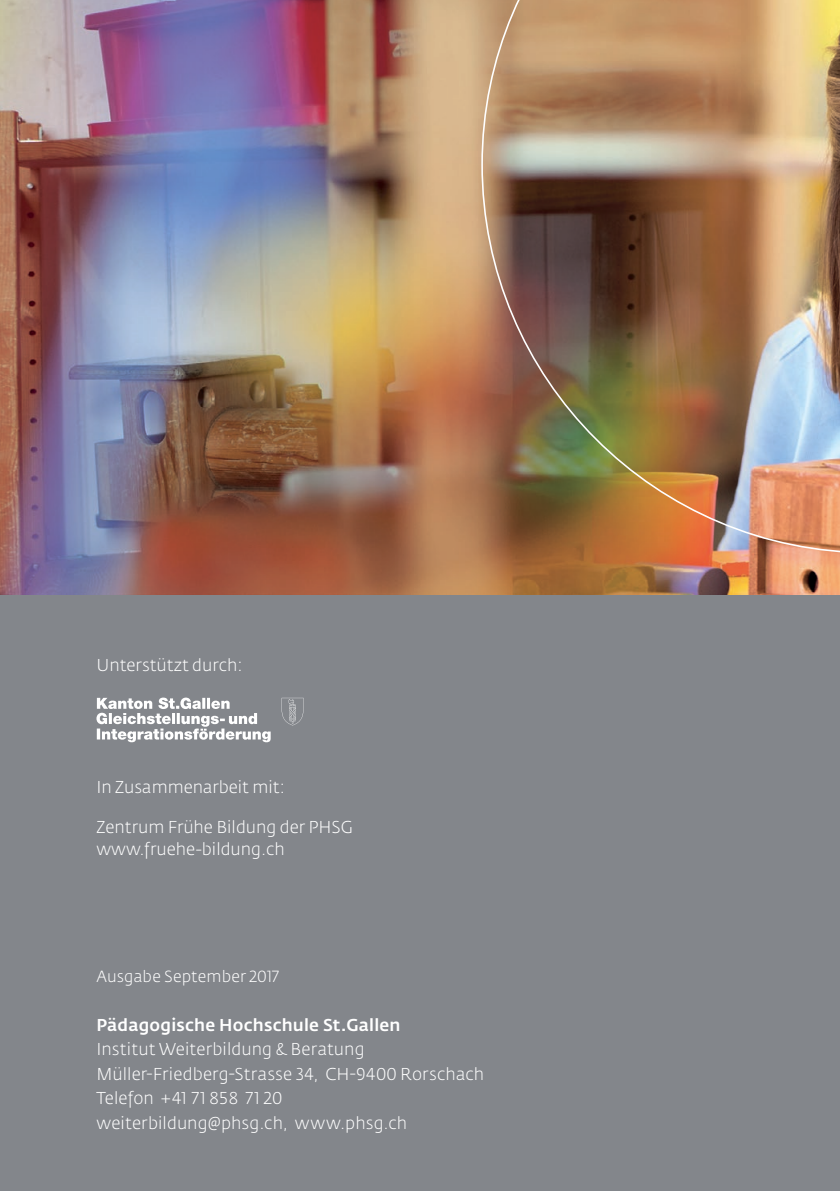
<style>
.page{position:relative;width:840px;height:1191px;background:#fff}
.page>*{position:absolute;margin:0;border:0;box-sizing:border-box;transform-origin:0 0}
.t1{font:300 17px "Fedra Sans Std";color:#fff}
.t2{font:500 17px "Fedra Sans Std";letter-spacing:.01em;color:#fff}
.t3{font:300 17px "Fedra Sans Std";letter-spacing:.02em;color:#fff}
.text_normal{font:300 16px "Fedra Sans Std";letter-spacing:.01em;color:#fff}
</style>
<div class="page">
<img style="left:0;top:0;width:839px;height:595px">
<img style="left:481px;top:0;width:358px;height:553px">
<div style="left:0;top:595px;width:839px;height:596px;background:#83868b"></div>
<svg style="left:96px;top:697px;width:174px;height:45px"></svg>
<svg style="left:281px;top:698px;width:22px;height:27px"></svg>
<p class="t1" style="left:96px;top:654px;width:147px">Unterstützt durch:</p>
<p class="t1" style="left:96px;top:776px;width:190px">In Zusammenarbeit mit:</p>
<p class="t1" style="left:96px;top:816px;width:257px">Zentrum Frühe Bildung der PHSG</p>
<p class="t1" style="left:96px;top:838px;width:190px">www.fruehe-bildung.ch</p>
<p class="text_normal" style="left:96px;top:966px;width:184px">Ausgabe September 2017</p>
<p class="t2" style="left:96px;top:1014px;width:305px">Pädagogische Hochschule St.Gallen</p>
<p class="t1" style="left:96px;top:1038px;width:269px">Institut Weiterbildung &amp; Beratung</p>
<p class="t1" style="left:96px;top:1063px;width:389px">Müller-Friedberg-Strasse 34, CH-9400 Rorschach</p>
<p class="t3" style="left:96px;top:1087px;width:187px">Telefon +41 71 858 71 20</p>
<p class="t1" style="left:96px;top:1112px;width:312px">weiterbildung@phsg.ch, www.phsg.ch</p>
</div>
